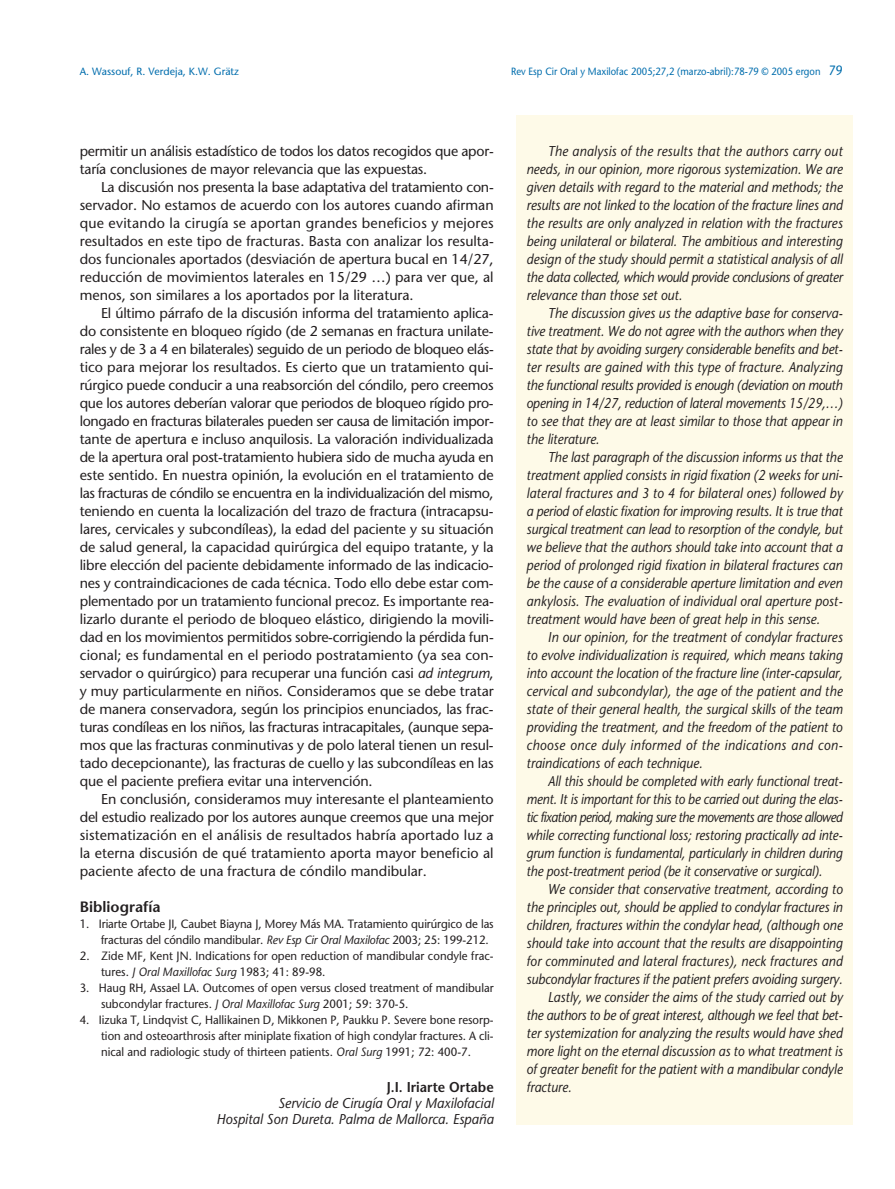
<style>
.page{position:relative;width:895px;height:1189px;background:#fff}
.page>*{position:absolute;margin:0;border:0;box-sizing:border-box;transform-origin:0 0}
.t1{font:600 15px "Stone Sans";color:#231f20}
.t2{font:14.25px/18px "Stone Sans";letter-spacing:-.01em;color:#231f20;text-align:justify}
.t3{font:italic 14.25px/18px "Stone Sans";color:#231f20;text-align:justify;scale:.9 1}
.t4{font:italic 14.25px/18px "Stone Sans";color:#231f20;text-align:justify;scale:.89 1}
.t5{font:italic 14.25px/16px "Stone Sans";color:#231f20;text-align:right;scale:.95 1}
.t6{font:600 14.25px "Stone Sans";color:#231f20;scale:.95 1}
.t7{font:12px/16px "Stone Sans";color:#231f20;scale:.95 1}
.t8{font:10.5px "Stone Sans";color:#006dad;scale:.9 1}
.t9{font:10.5px "Stone Sans";color:#006dad}
.s1{font-size:13.5px}
.s2{font-style:italic}
</style>
<div class="page">
<div style="left:516px;top:115px;width:337px;height:1010px;background:#fefae8"></div>
<p class="t9" style="left:80px;top:68px;width:161px">A. Wassouf, R. Verdeja, K.W. Grätz</p>
<p class="t8" style="left:511px;top:68px;width:369px">Rev Esp Cir Oral y Maxilofac 2005;27,2 (marzo-abril):78-79 © 2005 ergon <span class="s1">79</span></p>
<p class="t2" style="left:80px;top:143px;width:415px">permitir un análisis estadístico de todos los datos recogidos que apor&shy;taría conclusiones de mayor relevancia que las expuestas.</p>
<p class="t2" style="left:80px;top:179px;width:415px;text-indent:21px">La discusión nos presenta la base adaptativa del tratamiento con&shy;servador. No estamos de acuerdo con los autores cuando afirman que evitando la cirugía se aportan grandes beneficios y mejores resultados en este tipo de fracturas. Basta con analizar los resulta&shy;dos funcionales aportados (desviación de apertura bucal en 14/27, reducción de movimientos laterales en 15/29 …) para ver que, al menos, son similares a los aportados por la literatura.</p>
<p class="t2" style="left:80px;top:305px;width:415px;text-indent:21px">El último párrafo de la discusión informa del tratamiento aplica&shy;do consistente en bloqueo rígido (de 2 semanas en fractura unilate&shy;rales y de 3 a 4 en bilaterales) seguido de un periodo de bloqueo elás&shy;tico para mejorar los resultados. Es cierto que un tratamiento qui&shy;rúrgico puede conducir a una reabsorción del cóndilo, pero creemos que los autores deberían valorar que periodos de bloqueo rígido pro&shy;longado en fracturas bilaterales pueden ser causa de limitación impor&shy;tante de apertura e incluso anquilosis. La valoración individualizada de la apertura oral post-tratamiento hubiera sido de mucha ayuda en este sentido. En nuestra opinión, la evolución en el tratamiento de las fracturas de cóndilo se encuentra en la individualización del mismo, teniendo en cuenta la localización del trazo de fractura (intracapsu&shy;lares, cervicales y subcondíleas), la edad del paciente y su situación de salud general, la capacidad quirúrgica del equipo tratante, y la libre elección del paciente debidamente informado de las indicacio&shy;nes y contraindicaciones de cada técnica. Todo ello debe estar com&shy;plementado por un tratamiento funcional precoz. Es importante rea&shy;lizarlo durante el periodo de bloqueo elástico, dirigiendo la movili&shy;dad en los movimientos permitidos sobre-corrigiendo la pérdida fun&shy;cional; es fundamental en el periodo postratamiento (ya sea con&shy;servador o quirúrgico) para recuperar una función casi <span class="s2">ad integrum</span>, y muy particularmente en niños. Consideramos que se debe tratar de manera conservadora, según los principios enunciados, las frac&shy;turas condíleas en los niños, las fracturas intracapitales, (aunque sepa&shy;mos que las fracturas conminutivas y de polo lateral tienen un resul&shy;tado decepcionante), las fracturas de cuello y las subcondíleas en las que el paciente prefiera evitar una intervención.</p>
<p class="t2" style="left:80px;top:791px;width:415px;text-indent:21px">En conclusión, consideramos muy interesante el planteamiento del estudio realizado por los autores aunque creemos que una mejor sistematización en el análisis de resultados habría aportado luz a la eterna discusión de qué tratamiento aporta mayor beneficio al paciente afecto de una fractura de cóndilo mandibular.</p>
<p class="t1" style="left:80px;top:901px;width:82px">Bibliografía</p>
<p class="t7" style="left:101px;top:917px;width:415px;text-indent:-21px">1. Iriarte Ortabe JI, Caubet Biayna J, Morey Más MA. Tratamiento quirúrgico de las fracturas del cóndilo mandibular. <span class="s2">Rev Esp Cir Oral Maxilofac</span> 2003; 25: 199-212.</p>
<p class="t7" style="left:101px;top:949px;width:415px;text-indent:-21px">2. Zide MF, Kent JN. Indications for open reduction of mandibular condyle frac&shy;tures. <span class="s2">J Oral Maxillofac Surg</span> 1983; 41: 89-98.</p>
<p class="t7" style="left:101px;top:981px;width:415px;text-indent:-21px">3. Haug RH, Assael LA. Outcomes of open versus closed treatment of mandibular subcondylar fractures. <span class="s2">J Oral Maxillofac Surg</span> 2001; 59: 370-5.</p>
<p class="t7" style="left:101px;top:1013px;width:415px;text-align:justify;text-indent:-21px">4. Iizuka T, Lindqvist C, Hallikainen D, Mikkonen P, Paukku P. Severe bone resorp&shy;tion and osteoarthrosis after miniplate fixation of high condylar fractures. A cli&shy;nical and radiologic study of thirteen patients. <span class="s2">Oral Surg</span> 1991; 72: 400-7.</p>
<p class="t6" style="left:386px;top:1081px;width:114px">J.I. Iriarte Ortabe</p>
<p class="t5" style="left:216px;top:1096px;width:293px">Servicio de Cirugía Oral y Maxilofacial<br>Hospital Son Dureta. Palma de Mallorca. España</p>
<p class="t3" style="left:526px;top:143px;width:353px;text-indent:21px">The analysis of the results that the authors carry out needs, in our opinion, more rigorous systemization. We are given details with regard to the material and methods; the results are not linked to the location of the fracture lines and the results are only analyzed in relation with the fractures being unilateral or bilateral. The ambitious and interesting design of the study should permit a statistical analysis of all the data collected, which would provide conclusions of greater relevance than those set out.</p>
<p class="t3" style="left:526px;top:305px;width:353px;text-indent:21px">The discussion gives us the adaptive base for conserva&shy;tive treatment. We do not agree with the authors when they state that by avoiding surgery considerable benefits and bet&shy;ter results are gained with this type of fracture. Analyzing the functional results provided is enough (deviation on mouth opening in 14/27, reduction of lateral movements 15/29,…) to see that they are at least similar to those that appear in the literature.</p>
<p class="t3" style="left:526px;top:449px;width:353px;text-indent:21px">The last paragraph of the discussion informs us that the treatment applied consists in rigid fixation (2 weeks for uni&shy;lateral fractures and 3 to 4 for bilateral ones) followed by a period of elastic fixation for improving results. It is true that surgical treatment can lead to resorption of the condyle, but we believe that the authors should take into account that a period of prolonged rigid fixation in bilateral fractures can be the cause of a considerable aperture limitation and even ankylosis. The evaluation of individual oral aperture post&shy;treatment would have been of great help in this sense.</p>
<p class="t3" style="left:526px;top:629px;width:353px;text-indent:21px">In our opinion, for the treatment of condylar fractures to evolve individualization is required, which means taking into account the location of the fracture line (inter-capsular, cervical and subcondylar), the age of the patient and the state of their general health, the surgical skills of the team providing the treatment, and the freedom of the patient to choose once duly informed of the indications and con&shy;traindications of each technique.</p>
<p class="t4" style="left:526px;top:773px;width:356px;text-indent:21px">All this should be completed with early functional treat&shy;ment. It is important for this to be carried out during the elas&shy;tic fixation period, making sure the movements are those allowed while correcting functional loss; restoring practically ad inte&shy;grum function is fundamental, particularly in children during the post-treatment period (be it conservative or surgical).</p>
<p class="t3" style="left:547px;top:881px;width:329px">We consider that conservative treatment, according to</p>
<p class="t3" style="left:526px;top:899px;width:352px">the principles out, should be applied to condylar fractures in</p>
<p class="t3" style="left:526px;top:917px;width:352px">children, fractures within the condylar head, (although one</p>
<p class="t3" style="left:526px;top:935px;width:352px">should take into account that the results are disappointing</p>
<p class="t3" style="left:526px;top:953px;width:353px">for comminuted and lateral fractures), neck fractures and</p>
<p class="t3" style="left:526px;top:971px;width:353px">subcondylar fractures if the patient prefers avoiding surgery.</p>
<p class="t3" style="left:547px;top:989px;width:329px">Lastly, we consider the aims of the study carried out by</p>
<p class="t3" style="left:526px;top:1007px;width:353px">the authors to be of great interest, although we feel that bet-</p>
<p class="t3" style="left:526px;top:1025px;width:352px">ter systemization for analyzing the results would have shed</p>
<p class="t3" style="left:526px;top:1043px;width:353px">more light on the eternal discussion as to what treatment is</p>
<p class="t3" style="left:526px;top:1061px;width:352px">of greater benefit for the patient with a mandibular condyle</p>
<p class="t3" style="left:526px;top:1079px;width:52px">fracture.</p>
</div>
